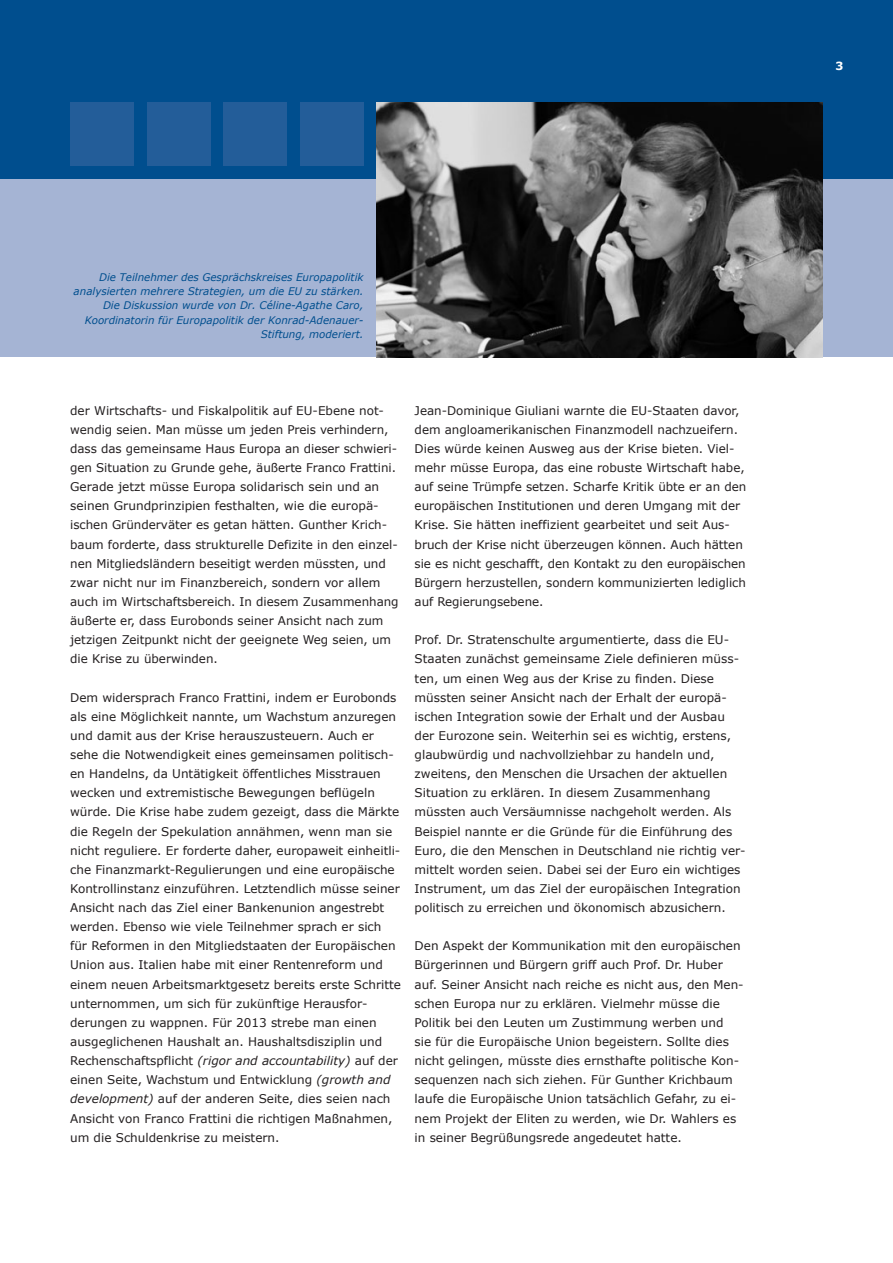
<style>
.page{position:relative;width:893px;height:1263px;background:#fff}
.page>*{position:absolute;margin:0;border:0;box-sizing:border-box;transform-origin:0 0}
.t1{font:12px/19.2px "Verdana";color:#231f20}
.t2{font:700 11.25px "Verdana";color:#fff}
.t3{font:italic 10.5px/14.4px "Verdana";color:#004e8e;text-align:right}
.s1{font-style:italic}
</style>
<div class="page">
<div style="left:0;top:179px;width:893px;height:178px;background:#a5b4d4"></div>
<div style="left:0;top:0;width:893px;height:179px;background:#004e8e"></div>
<div style="left:70px;top:102px;width:64px;height:64px;background:#235d99"></div>
<div style="left:147px;top:102px;width:63px;height:64px;background:#235d99"></div>
<div style="left:223px;top:102px;width:64px;height:64px;background:#235d99"></div>
<div style="left:300px;top:102px;width:64px;height:64px;background:#235d99"></div>
<img style="left:376px;top:102px;width:447px;height:255px">
<p class="t3" style="left:74px;top:270px;width:291px">Die Teilnehmer des Gesprächskreises Europapolitik analysierten mehrere Strategien, um die EU zu stärken.<br>Die Diskussion wurde von Dr. Céline-Agathe Caro, Koordinatorin für Europapolitik der Konrad-Adenauer-Stiftung, moderiert.</p>
<p class="t1" style="left:70px;top:400px;width:330px">der Wirtschafts- und Fiskalpolitik auf EU-Ebene not&shy;wendig seien. Man müsse um jeden Preis verhindern, dass das gemeinsame Haus Europa an dieser schwieri&shy;gen Situation zu Grunde gehe, äußerte Franco Frattini.<br>Gerade jetzt müsse Europa solidarisch sein und an seinen Grundprinzipien festhalten, wie die europä&shy;ischen Gründerväter es getan hätten. Gunther Krich&shy;baum forderte, dass strukturelle Defizite in den einzel&shy;nen Mitgliedsländern beseitigt werden müssten, und zwar nicht nur im Finanzbereich, sondern vor allem auch im Wirtschaftsbereich. In diesem Zusammenhang äußerte er, dass Eurobonds seiner Ansicht nach zum jetzigen Zeitpunkt nicht der geeignete Weg seien, um die Krise zu überwinden.</p>
<p class="t1" style="left:70px;top:687px;width:332px">Dem widersprach Franco Frattini, indem er Eurobonds als eine Möglichkeit nannte, um Wachstum anzuregen und damit aus der Krise herauszusteuern. Auch er sehe die Notwendigkeit eines gemeinsamen politisch&shy;en Handelns, da Untätigkeit öffentliches Misstrauen wecken und extremistische Bewegungen beflügeln würde. Die Krise habe zudem gezeigt, dass die Märkte die Regeln der Spekulation annähmen, wenn man sie nicht reguliere. Er forderte daher, europaweit einheitli&shy;che Finanzmarkt-Regulierungen und eine europäische Kontrollinstanz einzuführen. Letztendlich müsse seiner Ansicht nach das Ziel einer Bankenunion angestrebt werden. Ebenso wie viele Teilnehmer sprach er sich für Reformen in den Mitgliedstaaten der Europäischen Union aus. Italien habe mit einer Rentenreform und einem neuen Arbeitsmarktgesetz bereits erste Schritte unternommen, um sich für zukünftige Herausfor&shy;derungen zu wappnen. Für 2013 strebe man einen ausgeglichenen Haushalt an. Haushaltsdisziplin und Rechenschaftspflicht <span class="s1">(rigor and accountability)</span> auf der einen Seite, Wachstum und Entwicklung <span class="s1">(growth and development)</span> auf der anderen Seite, dies seien nach Ansicht von Franco Frattini die richtigen Maßnahmen, um die Schuldenkrise zu meistern.</p>
<p class="t1" style="left:415px;top:400px;width:333px">Jean-Dominique Giuliani warnte die EU-Staaten davor, dem angloamerikanischen Finanzmodell nachzueifern.<br>Dies würde keinen Ausweg aus der Krise bieten. Viel&shy;mehr müsse Europa, das eine robuste Wirtschaft habe, auf seine Trümpfe setzen. Scharfe Kritik übte er an den europäischen Institutionen und deren Umgang mit der Krise. Sie hätten ineffizient gearbeitet und seit Aus&shy;bruch der Krise nicht überzeugen können. Auch hätten sie es nicht geschafft, den Kontakt zu den europäischen Bürgern herzustellen, sondern kommunizierten lediglich auf Regierungsebene.</p>
<p class="t1" style="left:415px;top:630px;width:333px">Prof. Dr. Stratenschulte argumentierte, dass die EU-Staaten zunächst gemeinsame Ziele definieren müss&shy;ten, um einen Weg aus der Krise zu finden. Diese müssten seiner Ansicht nach der Erhalt der europä&shy;ischen Integration sowie der Erhalt und der Ausbau der Eurozone sein. Weiterhin sei es wichtig, erstens, glaubwürdig und nachvollziehbar zu handeln und, zweitens, den Menschen die Ursachen der aktuellen Situation zu erklären. In diesem Zusammenhang müssten auch Versäumnisse nachgeholt werden. Als Beispiel nannte er die Gründe für die Einführung des Euro, die den Menschen in Deutschland nie richtig ver&shy;mittelt worden seien. Dabei sei der Euro ein wichtiges Instrument, um das Ziel der europäischen Integration politisch zu erreichen und ökonomisch abzusichern.</p>
<p class="t1" style="left:415px;top:936px;width:331px">Den Aspekt der Kommunikation mit den europäischen Bürgerinnen und Bürgern griff auch Prof. Dr. Huber auf. Seiner Ansicht nach reiche es nicht aus, den Men&shy;schen Europa nur zu erklären. Vielmehr müsse die Politik bei den Leuten um Zustimmung werben und<br>sie für die Europäische Union begeistern. Sollte dies nicht gelingen, müsste dies ernsthafte politische Kon&shy;sequenzen nach sich ziehen. Für Gunther Krichbaum laufe die Europäische Union tatsächlich Gefahr, zu ei&shy;nem Projekt der Eliten zu werden, wie Dr. Wahlers es in seiner Begrüßungsrede angedeutet hatte.</p>
<p class="t2" style="left:836px;top:58px;width:9px">3</p>
</div>
